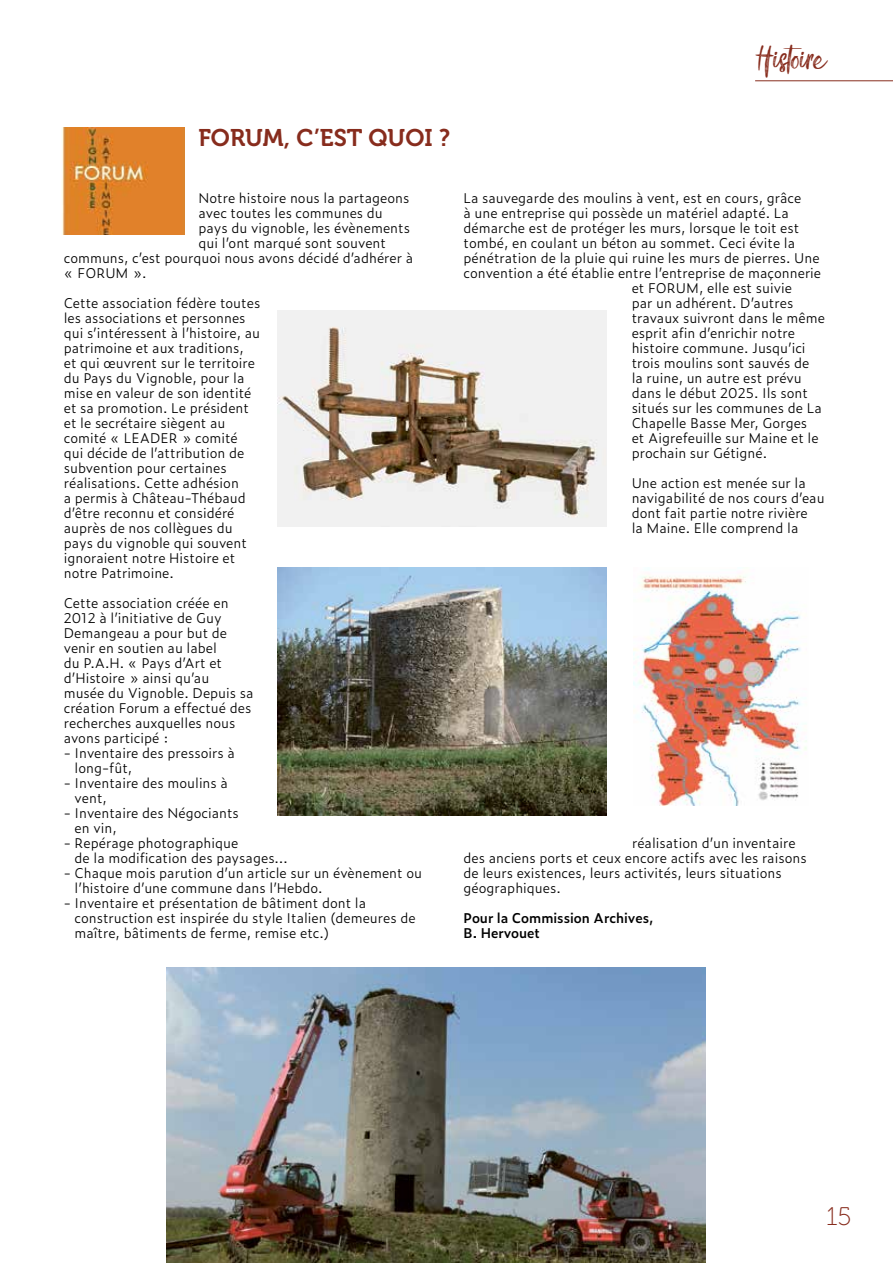
<style>
.page{position:relative;width:893px;height:1263px;background:#fff}
.page>*{position:absolute;margin:0;border:0;box-sizing:border-box;transform-origin:0 0}
.t1{font:45px "Gook Kitt";color:#872c1d}
.t2{font:25.5px "Museo 100";color:#872c1d}
.t3{font:24px "Museo 700";color:#872c1d}
.t4{font:300 13.5px/15px "Zeitung Pro";color:#000}
.t5{font:600 13.5px/15px "Zeitung Pro";color:#000}
</style>
<div class="page">
<hr style="left:755px;top:80px;width:138px;height:1px;background:#872c1d">
<img style="left:62px;top:128px;width:122px;height:107px">
<img style="left:277px;top:568px;width:329px;height:247px">
<img style="left:277px;top:310px;width:329px;height:216px">
<img style="left:634px;top:568px;width:173px;height:238px">
<img style="left:166px;top:968px;width:540px;height:295px">
<h1 class="t1" style="left:755px;top:41px;width:72px">Histoire</h1>
<h3 class="t3" style="left:199px;top:124px;width:253px">FORUM, C’EST QUOI ?</h3>
<p class="t4" style="left:199px;top:190px;width:212px">Notre histoire nous la partageons</p>
<p class="t4" style="left:199px;top:205px;width:186px">avec toutes les communes du</p>
<p class="t4" style="left:199px;top:220px;width:213px">pays du vignoble, les évènements</p>
<p class="t4" style="left:199px;top:235px;width:189px">qui l’ont marqué sont souvent</p>
<p class="t4" style="left:64px;top:250px;width:351px">communs, c’est pourquoi nous avons décidé d’adhérer à</p>
<p class="t4" style="left:64px;top:265px;width:84px">« FORUM ».</p>
<p class="t4" style="left:64px;top:295px;width:198px">Cette association fédère toutes les associations et personnes qui s’intéressent à l’histoire, au patrimoine et aux traditions,<br>et qui œuvrent sur le territoire du Pays du Vignoble, pour la mise en valeur de son identité et sa promotion. Le président et le secrétaire siègent au comité « LEADER » comité qui décide de l’attribution de subvention pour certaines réalisations. Cette adhésion<br>a permis à Château-Thébaud d’être reconnu et considéré auprès de nos collègues du pays du vignoble qui souvent ignoraient notre Histoire et notre Patrimoine.</p>
<p class="t4" style="left:64px;top:595px;width:191px">Cette association créée en<br>2012 à l’initiative de Guy<br>Demangeau a pour but de venir en soutien au label<br>du P.A.H. « Pays d’Art et d’Histoire » ainsi qu’au<br>musée du Vignoble. Depuis sa création Forum a effectué des recherches auxquelles nous avons participé :</p>
<p class="t4" style="left:75px;top:745px;width:162px;text-indent:-11px">- Inventaire des pressoirs à long-fût,</p>
<p class="t4" style="left:75px;top:775px;width:155px;text-indent:-11px">- Inventaire des moulins à vent,</p>
<p class="t4" style="left:75px;top:805px;width:166px;text-indent:-11px">- Inventaire des Négociants en vin,</p>
<p class="t4" style="left:75px;top:835px;width:215px;text-indent:-11px">- Repérage photographique<br>de la modification des paysages…</p>
<p class="t4" style="left:75px;top:865px;width:349px;text-indent:-11px">- Chaque mois parution d’un article sur un évènement ou l’histoire d’une commune dans l’Hebdo.</p>
<p class="t4" style="left:75px;top:895px;width:343px;text-indent:-11px">- Inventaire et présentation de bâtiment dont la construction est inspirée du style Italien (demeures de maître, bâtiments de ferme, remise etc.)</p>
<p class="t4" style="left:463px;top:190px;width:339px">La sauvegarde des moulins à vent, est en cours, grâce</p>
<p class="t4" style="left:463px;top:205px;width:327px">à une entreprise qui possède un matériel adapté. La</p>
<p class="t4" style="left:463px;top:220px;width:337px">démarche est de protéger les murs, lorsque le toit est</p>
<p class="t4" style="left:463px;top:235px;width:333px">tombé, en coulant un béton au sommet. Ceci évite la</p>
<p class="t4" style="left:463px;top:250px;width:358px">pénétration de la pluie qui ruine les murs de pierres. Une</p>
<p class="t4" style="left:463px;top:265px;width:359px">convention a été établie entre l’entreprise de maçonnerie</p>
<p class="t4" style="left:632px;top:280px;width:162px">et FORUM, elle est suivie</p>
<p class="t4" style="left:632px;top:295px;width:163px">par un adhérent. D’autres</p>
<p class="t4" style="left:632px;top:309px;width:195px">travaux suivront dans le même</p>
<p class="t4" style="left:632px;top:324px;width:165px">esprit afin d’enrichir notre</p>
<p class="t4" style="left:632px;top:339px;width:175px">histoire commune. Jusqu’ici</p>
<p class="t4" style="left:632px;top:354px;width:179px">trois moulins sont sauvés de</p>
<p class="t4" style="left:632px;top:369px;width:172px">la ruine, un autre est prévu</p>
<p class="t4" style="left:632px;top:384px;width:178px">dans le début 2025. Ils sont</p>
<p class="t4" style="left:632px;top:399px;width:192px">situés sur les communes de La</p>
<p class="t4" style="left:632px;top:414px;width:177px">Chapelle Basse Mer, Gorges</p>
<p class="t4" style="left:632px;top:429px;width:189px">et Aigrefeuille sur Maine et le</p>
<p class="t4" style="left:632px;top:444px;width:137px">prochain sur Gétigné.</p>
<p class="t4" style="left:632px;top:474px;width:194px">Une action est menée sur la navigabilité de nos cours d’eau dont fait partie notre rivière<br>la Maine. Elle comprend la</p>
<p class="t4" style="left:463px;top:834px;width:345px;text-indent:169px">réalisation d’un inventaire des anciens ports et ceux encore actifs avec les raisons de leurs existences, leurs activités, leurs situations géographiques.</p>
<p class="t5" style="left:463px;top:909px;width:192px">Pour la Commission Archives,<br>B. Hervouet</p>
<h2 class="t2" style="left:826px;top:1202px;width:27px">15</h2>
</div>
